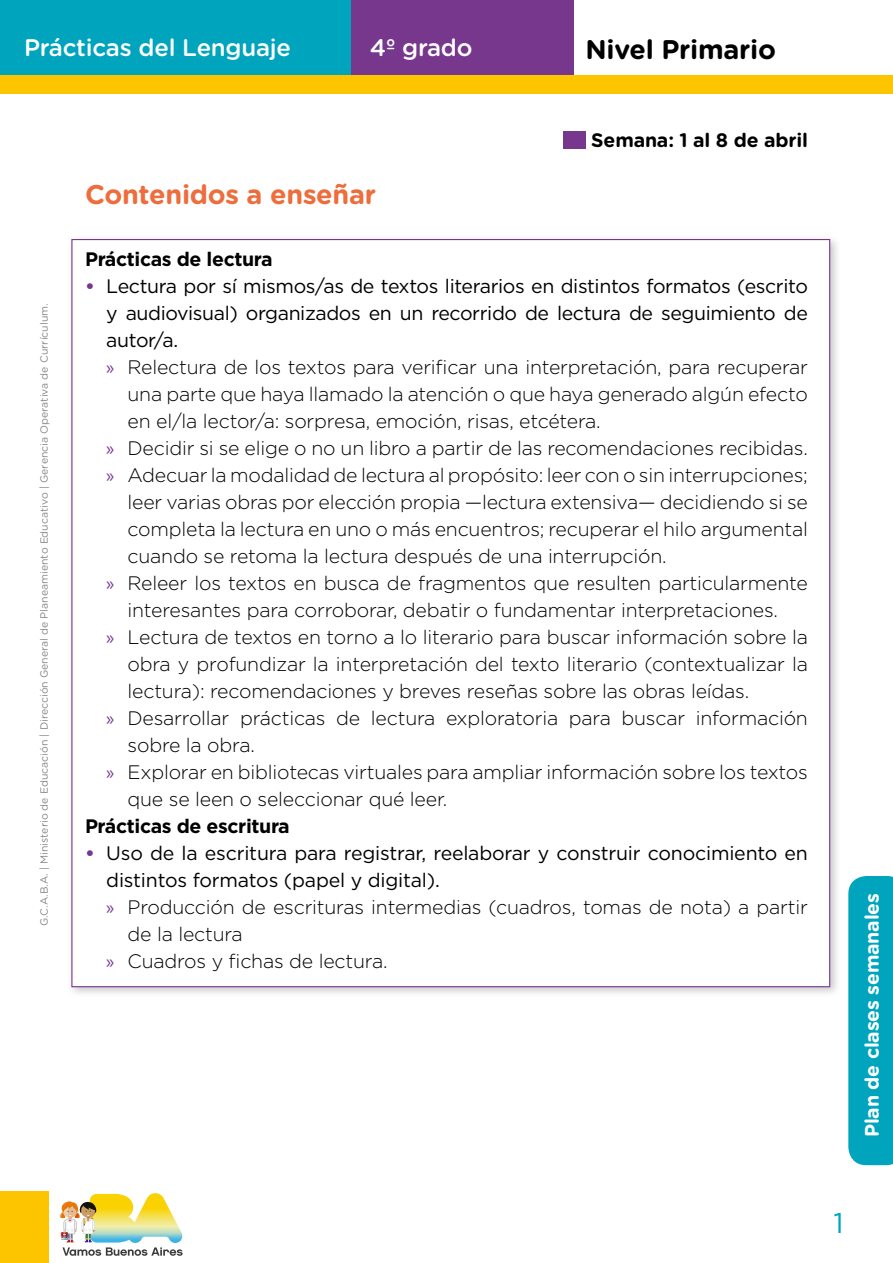
<style>
.page{position:relative;width:893px;height:1263px;background:#fff}
.page>*{position:absolute;margin:0;border:0;box-sizing:border-box;transform-origin:0 0}
.t1{font:28.5px "Gotham";color:#00a5bd}
.t2{font:700 27px "Gotham Rounded";letter-spacing:-.01em;color:#ed6d3c}
.t3{font:700 27px "Gotham Rounded";letter-spacing:-.01em;color:#000}
.t4{font:500 24px "Gotham Rounded";letter-spacing:-.01em;color:#fff}
.t5{font:300 19.5px "Gotham";letter-spacing:-.01em;color:#000}
.t6{font:19.5px "Gotham";letter-spacing:-.02em;color:#000}
.t7{font:700 19.5px "Gotham";letter-spacing:-.02em;color:#000}
.t8{font:700 19.5px "Gotham Rounded";letter-spacing:-.01em;color:#fff}
.t9{font:700 19.5px "Gotham Rounded";letter-spacing:-.01em;color:#000}
.t10{font:10.5px "Gotham Rounded";color:#878787}
.s1{font-weight:700;color:#76378d}
.s2{font-family:"Myriad Pro";font-weight:400;color:#76378d}
</style>
<div class="page">
<div style="left:0;top:0;width:351px;height:78px;background:#00a5bd"></div>
<div style="left:351px;top:0;width:223px;height:78px;background:#76378d"></div>
<svg style="left:848px;top:876px;width:45px;height:289px;background:#08a8bf"></svg>
<div style="left:0;top:75px;width:893px;height:19px;background:#fdc500"></div>
<div style="left:0;top:1191px;width:48px;height:72px;background:#fdc500"></div>
<svg style="left:60px;top:1193px;width:123px;height:63px"></svg>
<div style="left:66px;top:234px;width:775px;height:765px;background:#000;opacity:.22"></div>
<div style="left:71px;top:239px;width:759px;height:748px;background:#fff;border:1px solid #76378d"></div>
<div style="left:563px;top:131px;width:23px;height:18px;background:#76378d"></div>
<p class="t4" style="left:24px;top:31px;width:268px">Prácticas del Lenguaje</p>
<p class="t4" style="left:370px;top:31px;width:104px">4º grado</p>
<h2 class="t3" style="left:585px;top:29px;width:192px">Nivel Primario</h2>
<p class="t10" style="left:37px;top:926px;width:624px;rotate:-90deg">G.C.A.B.A. | Ministerio de Educación | Dirección General de Planeamiento Educativo | Gerencia Operativa de Currículum.</p>
<h2 class="t2" style="left:85px;top:175px;width:293px">Contenidos a enseñar</h2>
<p class="t9" style="left:591px;top:126px;width:218px">Semana: 1 al 8 de abril</p>
<p class="t7" style="left:85px;top:246px;width:189px">Prácticas de lectura</p>
<p class="t6" style="left:85px;top:273px;width:724px"><span class="s1">•</span> Lectura por sí mismos/as de textos literarios en distintos formatos (escrito</p>
<p class="t6" style="left:106px;top:300px;width:703px">y audiovisual) organizados en un recorrido de lectura de seguimiento de</p>
<p class="t6" style="left:106px;top:327px;width:73px">autor/a.</p>
<p class="t5" style="left:106px;top:354px;width:703px"><span class="s2">»</span> Relectura de los textos para verificar una interpretación, para recuperar</p>
<p class="t5" style="left:128px;top:381px;width:682px">una parte que haya llamado la atención o que haya generado algún efecto</p>
<p class="t5" style="left:128px;top:408px;width:475px">en el/la lector/a: sorpresa, emoción, risas, etcétera.</p>
<p class="t5" style="left:106px;top:436px;width:703px"><span class="s2">»</span> Decidir si se elige o no un libro a partir de las recomendaciones recibidas.</p>
<p class="t5" style="left:106px;top:463px;width:703px"><span class="s2">»</span> Adecuar la modalidad de lectura al propósito: leer con o sin interrupciones;</p>
<p class="t5" style="left:128px;top:490px;width:682px">leer varias obras por elección propia —lectura extensiva— decidiendo si se</p>
<p class="t5" style="left:128px;top:517px;width:682px">completa la lectura en uno o más encuentros; recuperar el hilo argumental</p>
<p class="t5" style="left:128px;top:544px;width:541px">cuando se retoma la lectura después de una interrupción.</p>
<p class="t5" style="left:106px;top:571px;width:703px"><span class="s2">»</span> Releer los textos en busca de fragmentos que resulten particularmente</p>
<p class="t5" style="left:128px;top:598px;width:652px">interesantes para corroborar, debatir o fundamentar interpretaciones.</p>
<p class="t5" style="left:106px;top:625px;width:703px"><span class="s2">»</span> Lectura de textos en torno a lo literario para buscar información sobre la</p>
<p class="t5" style="left:128px;top:652px;width:682px">obra y profundizar la interpretación del texto literario (contextualizar la</p>
<p class="t5" style="left:128px;top:679px;width:623px">lectura): recomendaciones y breves reseñas sobre las obras leídas.</p>
<p class="t5" style="left:106px;top:706px;width:703px"><span class="s2">»</span> Desarrollar prácticas de lectura exploratoria para buscar información</p>
<p class="t5" style="left:128px;top:733px;width:129px">sobre la obra.</p>
<p class="t5" style="left:106px;top:760px;width:703px"><span class="s2">»</span> Explorar en bibliotecas virtuales para ampliar información sobre los textos</p>
<p class="t5" style="left:128px;top:787px;width:321px">que se leen o seleccionar qué leer.</p>
<p class="t7" style="left:85px;top:813px;width:206px">Prácticas de escritura</p>
<p class="t6" style="left:85px;top:840px;width:724px"><span class="s1">•</span> Uso de la escritura para registrar, reelaborar y construir conocimiento en</p>
<p class="t6" style="left:106px;top:867px;width:335px">distintos formatos (papel y digital).</p>
<p class="t5" style="left:106px;top:895px;width:703px"><span class="s2">»</span> Producción de escrituras intermedias (cuadros, tomas de nota) a partir</p>
<p class="t5" style="left:128px;top:922px;width:117px">de la lectura</p>
<p class="t5" style="left:106px;top:949px;width:283px"><span class="s2">»</span> Cuadros y fichas de lectura.</p>
<p class="t8" style="left:858px;top:1137px;width:246px;rotate:-90deg">Plan de clases semanales</p>
<h1 class="t1" style="left:833px;top:1204px;width:12px">1</h1>
</div>
